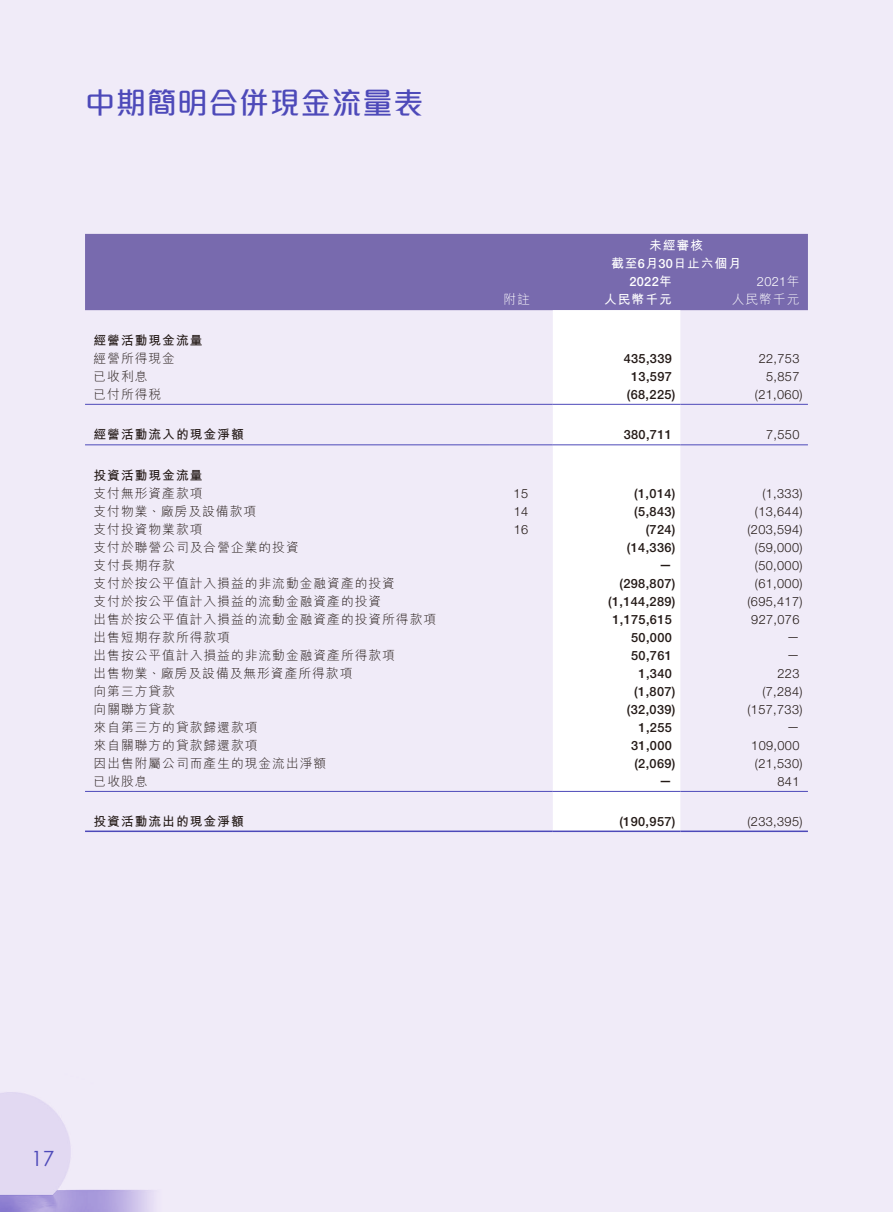
<style>
.page{position:relative;width:893px;height:1212px;background:#fff}
.page>*{position:absolute;margin:0;border:0;box-sizing:border-box;transform-origin:0 0}
.t1{font:500 30px "M Elle HK";letter-spacing:.03em;color:#4d49b9}
.t2{font:21px "Century Gothic";color:#4d49b9}
.t3{font:300 12.75px "M Hei HK";letter-spacing:.08em;color:#231916}
.t4{font:500 12.75px "Helvetica Neue LT Std";letter-spacing:.03em;color:#231916}
.t5{font:300 12.75px "Helvetica Neue LT Std";letter-spacing:.03em;color:#231916}
.t6{font:700 12.75px "M Hei HK";letter-spacing:.08em;color:#231916}
.t7{font:700 12.75px/18px "M Hei HK";letter-spacing:.08em;color:#fff;text-align:center}
.t8{font:300 12.75px "M Hei HK";letter-spacing:.08em;color:#fff}
.t9{font:300 12.75px "Helvetica Neue LT Std";color:#fff}
.t10{font:500 12.75px "Helvetica Neue LT Std";color:#fff}
.s1{font-family:"Helvetica Neue LT Std";font-weight:500}
.s2{font-family:"M Hei HK";font-weight:700}
.s3{font-family:"M Hei HK"}
</style>
<div class="page">
<div style="left:85px;top:234px;width:723px;height:76px;background:#786aae"></div>
<svg style="left:553px;top:310px;width:127px;height:481px"></svg>
<hr style="left:85px;top:404px;width:404px;height:1px;background:#4d49b9">
<hr style="left:489px;top:404px;width:64px;height:1px;background:#4d49b9">
<hr style="left:553px;top:404px;width:127px;height:1px;background:#4d49b9">
<hr style="left:680px;top:404px;width:128px;height:1px;background:#4d49b9">
<hr style="left:85px;top:444px;width:404px;height:1px;background:#4d49b9">
<hr style="left:489px;top:444px;width:64px;height:1px;background:#4d49b9">
<hr style="left:553px;top:444px;width:127px;height:1px;background:#4d49b9">
<hr style="left:680px;top:444px;width:128px;height:1px;background:#4d49b9">
<hr style="left:85px;top:791px;width:404px;height:1px;background:#4d49b9">
<hr style="left:489px;top:791px;width:64px;height:1px;background:#4d49b9">
<hr style="left:553px;top:791px;width:127px;height:1px;background:#4d49b9">
<hr style="left:680px;top:791px;width:128px;height:1px;background:#4d49b9">
<hr style="left:85px;top:830px;width:404px;height:2px;background:#4d49b9">
<hr style="left:489px;top:830px;width:64px;height:2px;background:#4d49b9">
<hr style="left:553px;top:830px;width:127px;height:2px;background:#4d49b9">
<hr style="left:680px;top:830px;width:128px;height:2px;background:#4d49b9">
<h1 class="t1" style="left:85px;top:88px;width:340px">中期簡明合併現金流量表</h1>
<p class="t7" style="left:611px;top:235px;width:132px">未經審核<br>截至 月<span class="s1">6 30</span>日止六個月</p>
<p class="t10" style="left:629px;top:274px;width:44px">2022<span class="s2">年</span></p>
<p class="t9" style="left:757px;top:274px;width:44px">2021<span class="s3">年</span></p>
<p class="t8" style="left:503px;top:293px;width:28px">附註</p>
<p class="t7" style="left:604px;top:289px;width:69px">人民幣千元</p>
<p class="t8" style="left:732px;top:293px;width:69px">人民幣千元</p>
<p class="t6" style="left:94px;top:331px;width:110px">經營活動現金流量</p>
<p class="t3" style="left:94px;top:351px;width:83px">經營所得現金</p>
<p class="t4" style="left:624px;top:350px;width:50px">435,339</p>
<p class="t5" style="left:759px;top:350px;width:42px">22,753</p>
<p class="t3" style="left:94px;top:369px;width:55px">已收利息</p>
<p class="t4" style="left:631px;top:368px;width:42px">13,597</p>
<p class="t5" style="left:766px;top:368px;width:35px">5,857</p>
<p class="t3" style="left:94px;top:387px;width:69px">已付所得稅</p>
<p class="t4" style="left:627px;top:386px;width:50px">)68,225(</p>
<p class="t5" style="left:755px;top:386px;width:49px">)21,060(</p>
<p class="t6" style="left:94px;top:425px;width:152px">經營活動流入的現金淨額</p>
<p class="t6" style="left:94px;top:466px;width:110px">投資活動現金流量</p>
<p class="t4" style="left:624px;top:427px;width:50px">380,711</p>
<p class="t5" style="left:766px;top:427px;width:35px">7,550</p>
<p class="t3" style="left:94px;top:486px;width:110px">支付無形資產款項</p>
<p class="t5" style="left:514px;top:485px;width:16px">15</p>
<p class="t4" style="left:634px;top:485px;width:43px">)1,014(</p>
<p class="t5" style="left:762px;top:485px;width:42px">)1,333(</p>
<p class="t3" style="left:94px;top:504px;width:164px">支付物業、廠房及設備款項</p>
<p class="t5" style="left:514px;top:503px;width:16px">14</p>
<p class="t4" style="left:634px;top:503px;width:43px">)5,843(</p>
<p class="t5" style="left:755px;top:503px;width:49px">)13,644(</p>
<p class="t3" style="left:94px;top:522px;width:110px">支付投資物業款項</p>
<p class="t5" style="left:514px;top:521px;width:16px">16</p>
<p class="t4" style="left:646px;top:521px;width:31px">)724(</p>
<p class="t5" style="left:747px;top:521px;width:57px">)203,594(</p>
<p class="t3" style="left:94px;top:540px;width:207px">支付於聯營公司及合營企業的投資</p>
<p class="t4" style="left:627px;top:539px;width:50px">)14,336(</p>
<p class="t5" style="left:755px;top:539px;width:49px">)59,000(</p>
<p class="t3" style="left:94px;top:558px;width:83px">支付長期存款</p>
<p class="t4" style="left:659px;top:557px;width:14px">—</p>
<p class="t5" style="left:755px;top:557px;width:49px">)50,000(</p>
<p class="t3" style="left:94px;top:576px;width:303px">支付於按公平值計入損益的非流動金融資產的投資</p>
<p class="t4" style="left:619px;top:575px;width:58px">)298,807(</p>
<p class="t5" style="left:755px;top:575px;width:49px">)61,000(</p>
<p class="t3" style="left:94px;top:594px;width:289px">支付於按公平值計入損益的流動金融資產的投資</p>
<p class="t4" style="left:608px;top:593px;width:69px">)1,144,289(</p>
<p class="t5" style="left:747px;top:593px;width:57px">)695,417(</p>
<p class="t3" style="left:94px;top:612px;width:344px">出售於按公平值計入損益的流動金融資產的投資所得款項</p>
<p class="t4" style="left:612px;top:611px;width:61px">1,175,615</p>
<p class="t5" style="left:751px;top:611px;width:50px">927,076</p>
<p class="t3" style="left:94px;top:630px;width:138px">出售短期存款所得款項</p>
<p class="t4" style="left:631px;top:629px;width:42px">50,000</p>
<p class="t5" style="left:787px;top:629px;width:14px">—</p>
<p class="t3" style="left:94px;top:648px;width:303px">出售按公平值計入損益的非流動金融資產所得款項</p>
<p class="t4" style="left:631px;top:647px;width:42px">50,761</p>
<p class="t5" style="left:787px;top:647px;width:14px">—</p>
<p class="t3" style="left:94px;top:666px;width:260px">出售物業、廠房及設備及無形資產所得款項</p>
<p class="t4" style="left:639px;top:665px;width:35px">1,340</p>
<p class="t5" style="left:777px;top:665px;width:23px">223</p>
<p class="t3" style="left:94px;top:684px;width:83px">向第三方貸款</p>
<p class="t4" style="left:634px;top:683px;width:43px">)1,807(</p>
<p class="t5" style="left:762px;top:683px;width:42px">)7,284(</p>
<p class="t3" style="left:94px;top:702px;width:83px">向關聯方貸款</p>
<p class="t4" style="left:627px;top:701px;width:50px">)32,039(</p>
<p class="t5" style="left:747px;top:701px;width:57px">)157,733(</p>
<p class="t3" style="left:94px;top:720px;width:165px">來自第三方的貸款歸還款項</p>
<p class="t4" style="left:639px;top:719px;width:35px">1,255</p>
<p class="t5" style="left:787px;top:719px;width:14px">—</p>
<p class="t3" style="left:94px;top:738px;width:165px">來自關聯方的貸款歸還款項</p>
<p class="t4" style="left:631px;top:737px;width:42px">31,000</p>
<p class="t5" style="left:751px;top:737px;width:50px">109,000</p>
<p class="t3" style="left:94px;top:756px;width:234px">因出售附屬公司而產生的現金流出淨額</p>
<p class="t4" style="left:634px;top:755px;width:43px">)2,069(</p>
<p class="t5" style="left:755px;top:755px;width:49px">)21,530(</p>
<p class="t3" style="left:94px;top:774px;width:55px">已收股息</p>
<p class="t4" style="left:659px;top:773px;width:14px">—</p>
<p class="t5" style="left:777px;top:773px;width:23px">841</p>
<p class="t6" style="left:94px;top:812px;width:152px">投資活動流出的現金淨額</p>
<p class="t4" style="left:619px;top:814px;width:58px">)190,957(</p>
<p class="t5" style="left:747px;top:814px;width:57px">)233,395(</p>
<h2 class="t2" style="left:31px;top:1144px;width:25px">17</h2>
</div>
